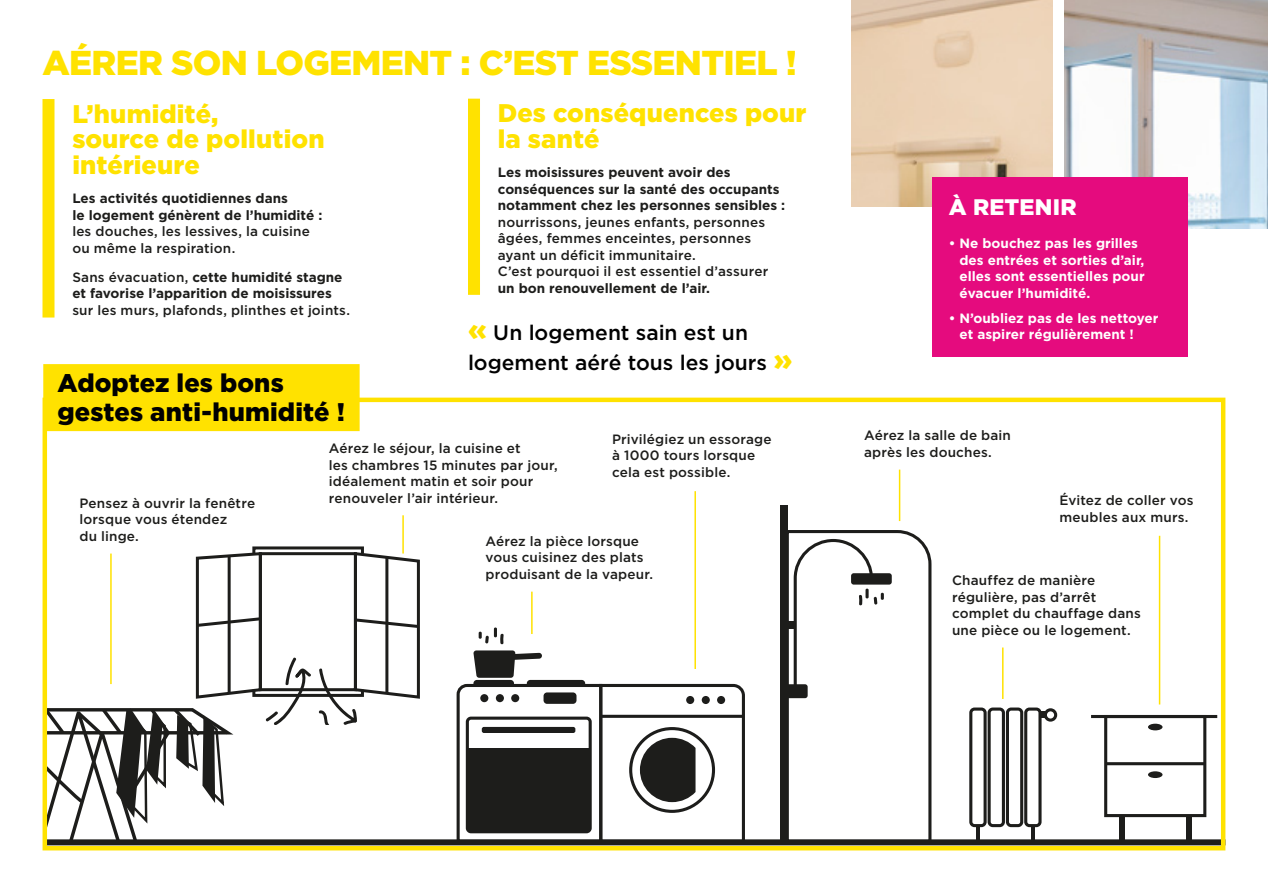
<style>
.page{position:relative;width:1268px;height:893px;background:#fff}
.page>*{position:absolute;margin:0;border:0;box-sizing:border-box;transform-origin:0 0}
.t1{font:900 34.5px "Gotham";letter-spacing:-.02em;color:#ffe200}
._00-Ss_titre_bordure{font:900 25.5px/25.5px "Gotham";letter-spacing:.005em;color:#ffe200}
.t2{font:900 25.5px "Gotham";letter-spacing:.005em;color:#010101}
.t3{font:900 22.5px "Gotham";letter-spacing:.015em;color:#fff}
.t4{font:500 21px/30px "Gotham";color:#010101}
._01-Texte{font:500 13.5px/16.5px "Gotham";letter-spacing:.01em;color:#1d1d1b}
._01-Texte_bordure{font:500 13.5px/16.5px "Gotham";letter-spacing:.015em;color:#1d1d1b}
._01-Texte_bordure-2{font:700 13.5px/16.5px "Gotham";color:#1d1d1b}
.t5{font:700 13.5px/16.5px "Gotham";color:#fff}
.s1{font-weight:500}
.s2{font-weight:700}
.s3{font-weight:900;font-size:30px;color:#ffe200}
</style>
<div class="page">
<div style="left:252px;top:546px;width:112px;height:9px;border:3px solid #1d1d1b"></div>
<div style="left:252px;top:688px;width:112px;height:9px;border:3px solid #1d1d1b"></div>
<svg style="left:318px;top:550px;width:102px;height:175px"></svg>
<svg style="left:787px;top:528px;width:145px;height:311px"></svg>
<div style="left:780px;top:506px;width:7px;height:338px;background:#1d1d1b"></div>
<div style="left:850px;top:573px;width:41px;height:12px;background:#1d1d1b;border-radius:3px"></div>
<div style="left:780px;top:684px;width:27px;height:14px;background:#1d1d1b;border-radius:3px"></div>
<div style="left:783px;top:621px;width:12px;height:8px;background:#1d1d1b"></div>
<div style="left:1103px;top:715px;width:103px;height:102px;border:3px solid #1d1d1b"></div>
<div style="left:1118px;top:816px;width:6px;height:25px;background:#1d1d1b"></div>
<div style="left:1186px;top:816px;width:5px;height:25px;background:#1d1d1b"></div>
<hr style="left:1106px;top:762px;width:98px;height:3px;background:#1d1d1b">
<hr style="left:1090px;top:715px;width:126px;height:3px;background:#1d1d1b">
<div style="left:1147px;top:724px;width:15px;height:6px;background:#1d1d1b;border-radius:50%"></div>
<div style="left:1147px;top:771px;width:15px;height:7px;background:#1d1d1b;border-radius:50%"></div>
<svg style="left:792px;top:537px;width:91px;height:154px"></svg>
<div style="left:969px;top:707px;width:17px;height:120px;border:3px solid #1d1d1b;border-radius:4px"></div>
<div style="left:987px;top:707px;width:17px;height:120px;border:3px solid #1d1d1b;border-radius:4px"></div>
<div style="left:1005px;top:707px;width:18px;height:120px;border:3px solid #1d1d1b;border-radius:4px"></div>
<div style="left:1023px;top:707px;width:18px;height:120px;border:3px solid #1d1d1b;border-radius:4px"></div>
<div style="left:1043px;top:708px;width:13px;height:14px;border:3px solid #1d1d1b;border-radius:50%"></div>
<hr style="left:976px;top:826px;width:3px;height:15px;background:#1d1d1b">
<svg style="left:1030px;top:826px;width:4px;height:13px"></svg>
<div style="left:1039px;top:711px;width:7px;height:7px;background:#1d1d1b"></div>
<svg style="left:456px;top:627px;width:289px;height:212px"></svg>
<div style="left:45px;top:839px;width:1180px;height:6px;background:#1d1d1b"></div>
<hr style="left:1001px;top:647px;width:2px;height:52px;background:#ffe200">
<hr style="left:1158px;top:536px;width:2px;height:168px;background:#ffe200">
<svg style="left:48px;top:550px;width:264px;height:290px"></svg>
<div style="left:43px;top:398px;width:1182px;height:452px;border:4px solid #ffe200"></div>
<img style="left:851px;top:0;width:201px;height:206px">
<img style="left:1064px;top:0;width:203px;height:229px">
<div style="left:468px;top:99px;width:12px;height:196px;background:#ffe200"></div>
<div style="left:42px;top:99px;width:12px;height:219px;background:#ffe200"></div>
<hr style="left:531px;top:592px;width:1px;height:42px;background:#ffe200">
<hr style="left:694px;top:491px;width:1px;height:178px;background:#ffe200">
<hr style="left:898px;top:470px;width:2px;height:51px;background:#ffe200">
<hr style="left:402px;top:515px;width:2px;height:39px;background:#ffe200">
<hr style="left:110px;top:554px;width:2px;height:130px;background:#ffe200">
<div style="left:44px;top:365px;width:315px;height:65px;background:#ffe200"></div>
<div style="left:43px;top:364px;width:316px;height:67px;border:2px solid #ffe200"></div>
<div style="left:931px;top:177px;width:255px;height:179px;background:#e50b7e"></div>
<p class="t1" style="left:43px;top:43px;width:755px">AÉRER SON LOGEMENT : C’EST ESSENTIEL !</p>
<p class="_00-Ss_titre_bordure" style="left:72px;top:100px;width:254px">L’humidité,<br>source de pollution intérieure</p>
<p class="_01-Texte_bordure-2" style="left:72px;top:190px;width:252px">Les activités quotidiennes dans<br>le logement génèrent de l’humidité : <span class="s1">les douches, les lessives, la cuisine ou même la respiration.</span></p>
<p class="_01-Texte_bordure-2" style="left:72px;top:268px;width:279px"><span class="s1">Sans évacuation,</span> cette humidité stagne et favorise l’apparition de moisissures <span class="s1">sur les murs, plafonds, plinthes et joints.</span></p>
<p class="t2" style="left:58px;top:368px;width:228px">Adoptez les bons</p>
<p class="t2" style="left:58px;top:397px;width:289px">gestes anti-humidité !</p>
<p class="_00-Ss_titre_bordure" style="left:497px;top:100px;width:310px">Des conséquences pour la santé</p>
<p class="_01-Texte_bordure" style="left:497px;top:164px;width:289px"><span class="s2">Les moisissures peuvent avoir des conséquences sur la santé des occupants notamment chez les personnes sensibles : </span>nourrissons, jeunes enfants, personnes âgées, femmes enceintes, personnes ayant un déficit immunitaire.<br>C’est pourquoi il est essentiel d’assurer <span class="s2">un bon renouvellement de l’air.</span></p>
<p class="t4" style="left:468px;top:317px;width:326px"><span class="s3">«</span> Un logement sain est un logement aéré tous les jours <span class="s3">»</span></p>
<p class="t3" style="left:948px;top:194px;width:129px">À RETENIR</p>
<p class="t5" style="left:959px;top:235px;width:187px;text-indent:-11px">• Ne bouchez pas les grilles des entrées et sorties d’air, elles sont essentielles pour évacuer l’humidité.</p>
<p class="t5" style="left:959px;top:309px;width:200px;text-indent:-11px">• N’oubliez pas de les nettoyer et aspirer régulièrement !</p>
<p class="_01-Texte" style="left:612px;top:431px;width:161px">Privilégiez un essorage à 1000 tours lorsque cela est possible.</p>
<p class="_01-Texte" style="left:863px;top:427px;width:148px">Aérez la salle de bain après les douches.</p>
<p class="_01-Texte" style="left:329px;top:440px;width:230px">Aérez le séjour, la cuisine et<br>les chambres 15 minutes par jour, idéalement matin et soir pour renouveler l’air intérieur.</p>
<p class="_01-Texte" style="left:1059px;top:492px;width:135px">Évitez de coller vos meubles aux murs.</p>
<p class="_01-Texte" style="left:79px;top:494px;width:177px">Pensez à ouvrir la fenêtre</p>
<p class="_01-Texte" style="left:79px;top:511px;width:149px">lorsque vous étendez</p>
<p class="_01-Texte" style="left:79px;top:527px;width:61px">du linge.</p>
<p class="_01-Texte" style="left:485px;top:532px;width:169px">Aérez la pièce lorsque vous cuisinez des plats produisant de la vapeur.</p>
<p class="_01-Texte" style="left:951px;top:572px;width:190px">Chauffez de manière régulière, pas d’arrêt complet du chauffage dans une pièce ou le logement.</p>
</div>
